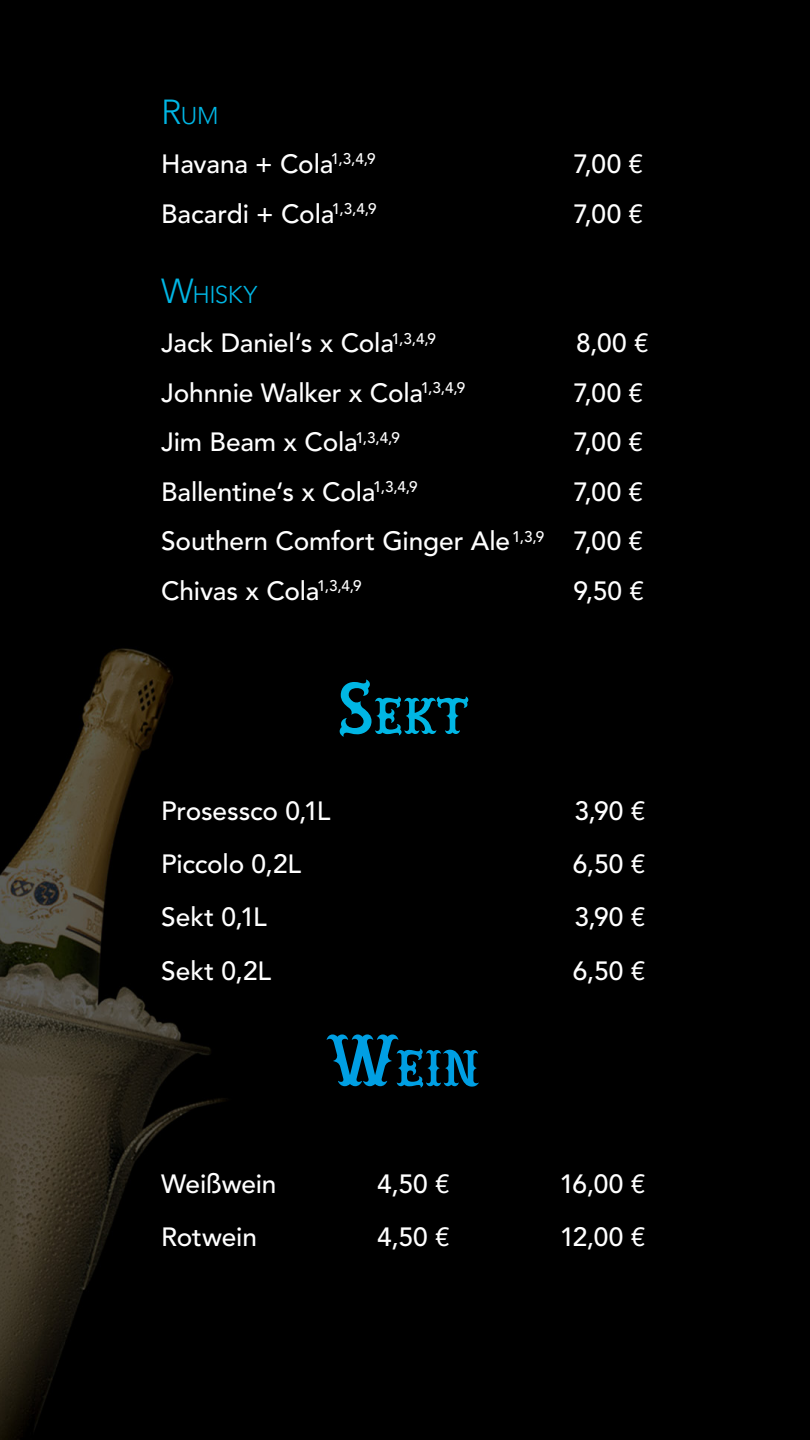
<style>
.page{position:relative;width:810px;height:1440px;background:#000}
.page>*{position:absolute;margin:0;border:0;box-sizing:border-box;transform-origin:0 0}
.t1{font:52.5px "Hessian";color:#00b6e4}
.t2{font:52.5px "Hessian";color:#009fe3}
.t3{font:500 26.25px/49.5px "Avenir LT Std";letter-spacing:-.005em;color:#fff;text-align:justify}
.t4{font:300 24.15px "Avenir LT Std";letter-spacing:-.025em;color:#00b6e4}
.s1{font-size:34.5px}
.s2{font-size:75px}
</style>
<div class="page">
<img style="left:0;top:648px;width:225px;height:792px">
<p class="t4" style="left:161px;top:101px;width:59px"><span class="s1">R</span>UM</p>
<p class="t3" style="left:161px;top:140px;width:216px">Havana + Cola<sup>1,3,4,9</sup></p>
<p class="t3" style="left:574px;top:140px;width:71px">7,00 €</p>
<p class="t3" style="left:161px;top:189px;width:217px">Bacardi + Cola<sup>1,3,4,9</sup></p>
<p class="t3" style="left:574px;top:189px;width:71px">7,00 €</p>
<p class="t4" style="left:161px;top:280px;width:97px"><span class="s1">W</span>HISKY</p>
<p class="t3" style="left:161px;top:319px;width:276px">Jack Daniel‘s x Cola<sup>1,3,4,9</sup></p>
<p class="t3" style="left:576px;top:319px;width:74px">8,00 €</p>
<p class="t3" style="left:161px;top:369px;width:306px">Johnnie Walker x Cola<sup>1,3,4,9</sup></p>
<p class="t3" style="left:574px;top:369px;width:71px">7,00 €</p>
<p class="t3" style="left:161px;top:418px;width:240px">Jim Beam x Cola<sup>1,3,4,9</sup></p>
<p class="t3" style="left:574px;top:418px;width:71px">7,00 €</p>
<p class="t3" style="left:161px;top:468px;width:258px">Ballentine‘s x Cola<sup>1,3,4,9</sup></p>
<p class="t3" style="left:161px;top:468px;width:483px;text-indent:412px">7,00 € Southern Comfort Ginger Ale<sup>1,3,9</sup> 7,00 € Chivas x Cola<sup>1,3,4,9</sup></p>
<p class="t3" style="left:574px;top:567px;width:72px">9,50 €</p>
<h1 class="t1" style="left:337px;top:685px;width:133px"><span class="s2">S</span>EKT</h1>
<p class="t3" style="left:161px;top:787px;width:171px">Prosessco 0,1L</p>
<p class="t3" style="left:575px;top:787px;width:72px">3,90 €</p>
<p class="t3" style="left:161px;top:840px;width:141px">Piccolo 0,2L</p>
<p class="t3" style="left:573px;top:840px;width:74px">6,50 €</p>
<p class="t3" style="left:161px;top:893px;width:107px">Sekt 0,1L</p>
<p class="t3" style="left:575px;top:893px;width:72px">3,90 €</p>
<p class="t3" style="left:161px;top:947px;width:111px">Sekt 0,2L</p>
<p class="t3" style="left:573px;top:947px;width:74px">6,50 €</p>
<h1 class="t2" style="left:327px;top:1037px;width:155px"><span class="s2">W</span>EIN</h1>
<p class="t3" style="left:161px;top:1160px;width:117px">Weißwein</p>
<p class="t3" style="left:377px;top:1160px;width:74px">4,50 €</p>
<p class="t3" style="left:560px;top:1160px;width:87px">16,00 €</p>
<p class="t3" style="left:161px;top:1213px;width:97px">Rotwein</p>
<p class="t3" style="left:377px;top:1213px;width:74px">4,50 €</p>
<p class="t3" style="left:560px;top:1213px;width:87px">12,00 €</p>
</div>
